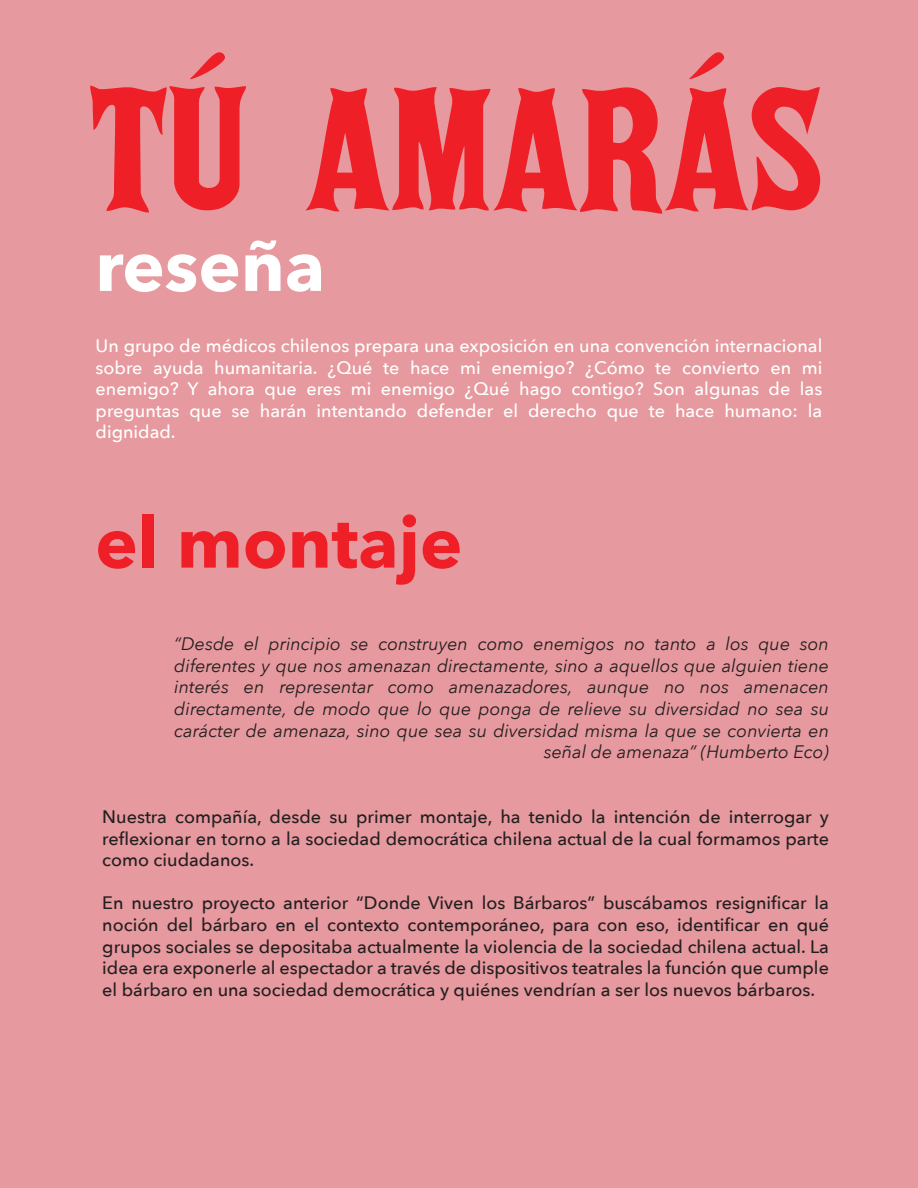
<style>
.page{position:relative;width:918px;height:1188px;background:#e6999e}
.page>*{position:absolute;margin:0;border:0;box-sizing:border-box;transform-origin:0 0}
.t1{font:156.45px "aka Posse";color:#ee1f26}
.t2{font:700 71.25px "Avenir Next";color:#ee1f26}
.t3{font:700 71.25px "Avenir Next";color:#fff}
.t4{font:500 18px/21.6px "Avenir Next";color:#231f20;text-align:justify}
.t5{font:italic 18px/21.6px "Avenir Next";color:#231f20;text-align:right}
.t6{font:500 18px/21.6px "Avenir Next";color:#fff;text-align:justify}
</style>
<div class="page">
<h1 class="t1" style="left:89px;top:50px;width:734px">TÚ AMARÁS</h1>
<h2 class="t3" style="left:95px;top:204px;width:231px">reseña</h2>
<p class="t6" style="left:96px;top:334px;width:728px">Un grupo de médicos chilenos prepara una exposición en una convención internacional sobre ayuda humanitaria. ¿Qué te hace mi enemigo? ¿Cómo te convierto en mi enemigo? Y ahora que eres mi enemigo ¿Qué hago contigo? Son algunas de las preguntas que se harán intentando defender el derecho que te hace humano: la dignidad.</p>
<h2 class="t2" style="left:95px;top:481px;width:369px">el montaje</h2>
<p class="t5" style="left:174px;top:632px;width:656px">“Desde el principio se construyen como enemigos no tanto a los que son diferentes y que nos amenazan directamente, sino a aquellos que alguien tiene interés en representar como amenazadores, aunque no nos amenacen directamente, de modo que lo que ponga de relieve su diversidad no sea su carácter de amenaza, sino que sea su diversidad misma la que se convierta en señal de amenaza” (Humberto Eco)</p>
<p class="t4" style="left:102px;top:805px;width:728px">Nuestra compañía, desde su primer montaje, ha tenido la intención de interrogar y reflexionar en torno a la sociedad democrática chilena actual de la cual formamos parte como ciudadanos.</p>
<p class="t4" style="left:102px;top:892px;width:728px">En nuestro proyecto anterior “Donde Viven los Bárbaros” buscábamos resignificar la noción del bárbaro en el contexto contemporáneo, para con eso, identificar en qué grupos sociales se depositaba actualmente la violencia de la sociedad chilena actual. La idea era exponerle al espectador a través de dispositivos teatrales la función que cumple el bárbaro en una sociedad democrática y quiénes vendrían a ser los nuevos bárbaros.</p>
</div>
